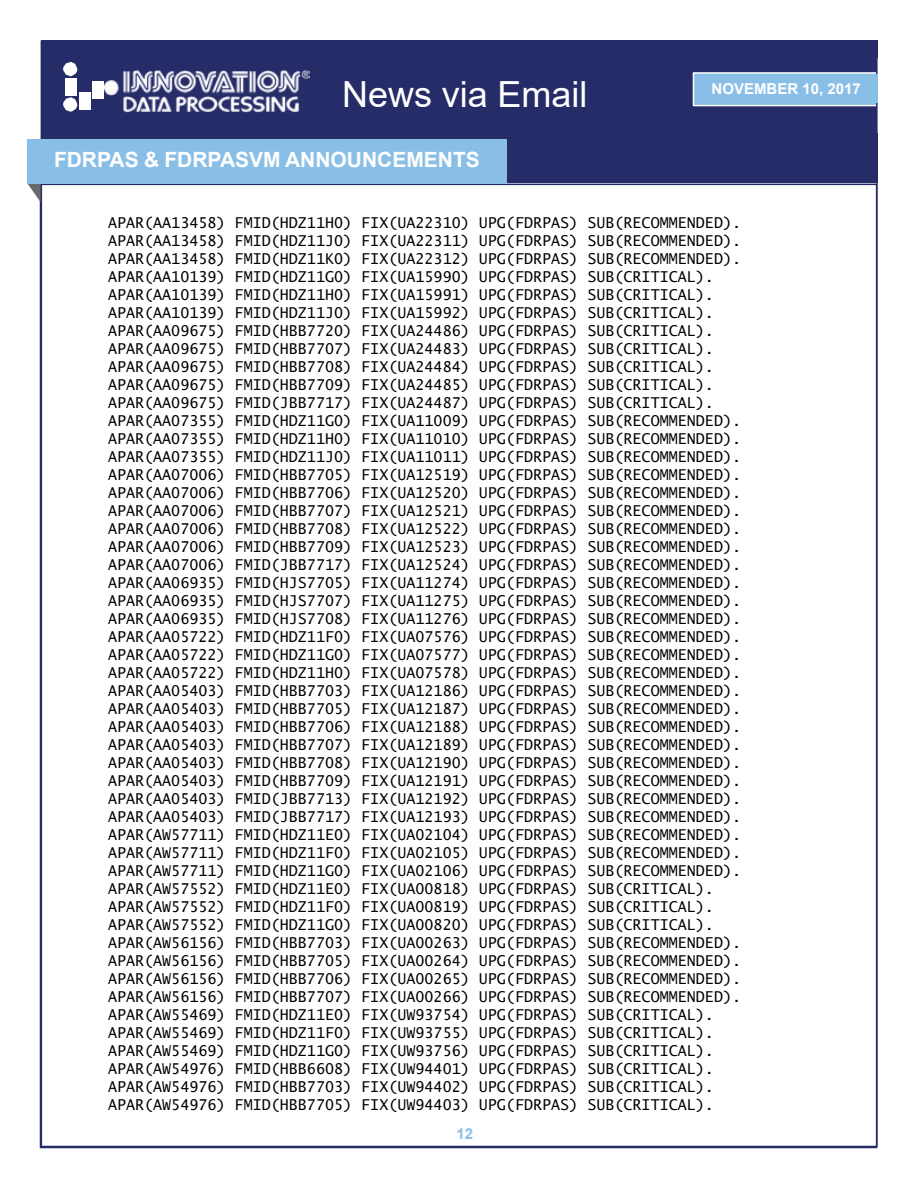
<style>
.page{position:relative;width:918px;height:1188px;background:#fff}
.page>*{position:absolute;margin:0;border:0;box-sizing:border-box;transform-origin:0 0}
.t1{font:36px "Arial";color:#fff}
.t2{font:700 21px "Arial";color:#fff}
.t3{font:15px/18px "Lucida Sans Typewriter";color:#000}
.t4{font:700 15px "Arial";color:#fff}
.t5{font:700 15px "Arial";color:#89bfe6}
</style>
<div class="page">
<div style="left:41px;top:40px;width:837px;height:143px;background:#262c67"></div>
<img style="left:105px;top:70px;width:204px;height:43px">
<svg style="left:63px;top:62px;width:14px;height:14px"></svg>
<svg style="left:63px;top:97px;width:14px;height:15px"></svg>
<div style="left:65px;top:78px;width:11px;height:18px;background:#fff"></div>
<div style="left:79px;top:92px;width:11px;height:18px;background:#fff"></div>
<div style="left:92px;top:81px;width:11px;height:18px;background:#fff"></div>
<div style="left:693px;top:72px;width:193px;height:34px;border:2px solid #fff"></div>
<div style="left:878px;top:59px;width:23px;height:74px;background:#fff"></div>
<svg style="left:28px;top:184px;width:13px;height:18px"></svg>
<div style="left:695px;top:74px;width:183px;height:29px;background:#89bfe6"></div>
<div style="left:27px;top:139px;width:480px;height:45px;background:#89bfe6"></div>
<h1 class="t1" style="left:342px;top:69px;width:247px">News via Email</h1>
<h2 class="t2" style="left:54px;top:145px;width:427px">FDRPAS &amp; FDRPASVM ANNOUNCEMENTS</h2>
<p class="t4" style="left:712px;top:78px;width:151px">NOVEMBER 10, 2017</p>
<p class="t3" style="left:108px;top:213px;width:635px">APAR(AA13458) FMID(HDZ11H0) FIX(UA22310) UPG(FDRPAS) SUB(RECOMMENDED).<br>APAR(AA13458) FMID(HDZ11J0) FIX(UA22311) UPG(FDRPAS) SUB(RECOMMENDED).<br>APAR(AA13458) FMID(HDZ11K0) FIX(UA22312) UPG(FDRPAS) SUB(RECOMMENDED).<br>APAR(AA10139) FMID(HDZ11G0) FIX(UA15990) UPG(FDRPAS) SUB(CRITICAL).<br>APAR(AA10139) FMID(HDZ11H0) FIX(UA15991) UPG(FDRPAS) SUB(CRITICAL).<br>APAR(AA10139) FMID(HDZ11J0) FIX(UA15992) UPG(FDRPAS) SUB(CRITICAL).<br>APAR(AA09675) FMID(HBB7720) FIX(UA24486) UPG(FDRPAS) SUB(CRITICAL).<br>APAR(AA09675) FMID(HBB7707) FIX(UA24483) UPG(FDRPAS) SUB(CRITICAL).<br>APAR(AA09675) FMID(HBB7708) FIX(UA24484) UPG(FDRPAS) SUB(CRITICAL).<br>APAR(AA09675) FMID(HBB7709) FIX(UA24485) UPG(FDRPAS) SUB(CRITICAL).<br>APAR(AA09675) FMID(JBB7717) FIX(UA24487) UPG(FDRPAS) SUB(CRITICAL).<br>APAR(AA07355) FMID(HDZ11G0) FIX(UA11009) UPG(FDRPAS) SUB(RECOMMENDED).<br>APAR(AA07355) FMID(HDZ11H0) FIX(UA11010) UPG(FDRPAS) SUB(RECOMMENDED).<br>APAR(AA07355) FMID(HDZ11J0) FIX(UA11011) UPG(FDRPAS) SUB(RECOMMENDED).<br>APAR(AA07006) FMID(HBB7705) FIX(UA12519) UPG(FDRPAS) SUB(RECOMMENDED).<br>APAR(AA07006) FMID(HBB7706) FIX(UA12520) UPG(FDRPAS) SUB(RECOMMENDED).<br>APAR(AA07006) FMID(HBB7707) FIX(UA12521) UPG(FDRPAS) SUB(RECOMMENDED).<br>APAR(AA07006) FMID(HBB7708) FIX(UA12522) UPG(FDRPAS) SUB(RECOMMENDED).<br>APAR(AA07006) FMID(HBB7709) FIX(UA12523) UPG(FDRPAS) SUB(RECOMMENDED).<br>APAR(AA07006) FMID(JBB7717) FIX(UA12524) UPG(FDRPAS) SUB(RECOMMENDED).<br>APAR(AA06935) FMID(HJS7705) FIX(UA11274) UPG(FDRPAS) SUB(RECOMMENDED).<br>APAR(AA06935) FMID(HJS7707) FIX(UA11275) UPG(FDRPAS) SUB(RECOMMENDED).<br>APAR(AA06935) FMID(HJS7708) FIX(UA11276) UPG(FDRPAS) SUB(RECOMMENDED).<br>APAR(AA05722) FMID(HDZ11F0) FIX(UA07576) UPG(FDRPAS) SUB(RECOMMENDED).<br>APAR(AA05722) FMID(HDZ11G0) FIX(UA07577) UPG(FDRPAS) SUB(RECOMMENDED).<br>APAR(AA05722) FMID(HDZ11H0) FIX(UA07578) UPG(FDRPAS) SUB(RECOMMENDED).<br>APAR(AA05403) FMID(HBB7703) FIX(UA12186) UPG(FDRPAS) SUB(RECOMMENDED).<br>APAR(AA05403) FMID(HBB7705) FIX(UA12187) UPG(FDRPAS) SUB(RECOMMENDED).<br>APAR(AA05403) FMID(HBB7706) FIX(UA12188) UPG(FDRPAS) SUB(RECOMMENDED).<br>APAR(AA05403) FMID(HBB7707) FIX(UA12189) UPG(FDRPAS) SUB(RECOMMENDED).<br>APAR(AA05403) FMID(HBB7708) FIX(UA12190) UPG(FDRPAS) SUB(RECOMMENDED).<br>APAR(AA05403) FMID(HBB7709) FIX(UA12191) UPG(FDRPAS) SUB(RECOMMENDED).<br>APAR(AA05403) FMID(JBB7713) FIX(UA12192) UPG(FDRPAS) SUB(RECOMMENDED).<br>APAR(AA05403) FMID(JBB7717) FIX(UA12193) UPG(FDRPAS) SUB(RECOMMENDED).<br>APAR(AW57711) FMID(HDZ11E0) FIX(UA02104) UPG(FDRPAS) SUB(RECOMMENDED).<br>APAR(AW57711) FMID(HDZ11F0) FIX(UA02105) UPG(FDRPAS) SUB(RECOMMENDED).<br>APAR(AW57711) FMID(HDZ11G0) FIX(UA02106) UPG(FDRPAS) SUB(RECOMMENDED).<br>APAR(AW57552) FMID(HDZ11E0) FIX(UA00818) UPG(FDRPAS) SUB(CRITICAL).<br>APAR(AW57552) FMID(HDZ11F0) FIX(UA00819) UPG(FDRPAS) SUB(CRITICAL).<br>APAR(AW57552) FMID(HDZ11G0) FIX(UA00820) UPG(FDRPAS) SUB(CRITICAL).<br>APAR(AW56156) FMID(HBB7703) FIX(UA00263) UPG(FDRPAS) SUB(RECOMMENDED).<br>APAR(AW56156) FMID(HBB7705) FIX(UA00264) UPG(FDRPAS) SUB(RECOMMENDED).<br>APAR(AW56156) FMID(HBB7706) FIX(UA00265) UPG(FDRPAS) SUB(RECOMMENDED).<br>APAR(AW56156) FMID(HBB7707) FIX(UA00266) UPG(FDRPAS) SUB(RECOMMENDED).<br>APAR(AW55469) FMID(HDZ11E0) FIX(UW93754) UPG(FDRPAS) SUB(CRITICAL).<br>APAR(AW55469) FMID(HDZ11F0) FIX(UW93755) UPG(FDRPAS) SUB(CRITICAL).<br>APAR(AW55469) FMID(HDZ11G0) FIX(UW93756) UPG(FDRPAS) SUB(CRITICAL).<br>APAR(AW54976) FMID(HBB6608) FIX(UW94401) UPG(FDRPAS) SUB(CRITICAL).<br>APAR(AW54976) FMID(HBB7703) FIX(UW94402) UPG(FDRPAS) SUB(CRITICAL).<br>APAR(AW54976) FMID(HBB7705) FIX(UW94403) UPG(FDRPAS) SUB(CRITICAL).</p>
<p class="t5" style="left:456px;top:1124px;width:18px">12</p>
</div>
